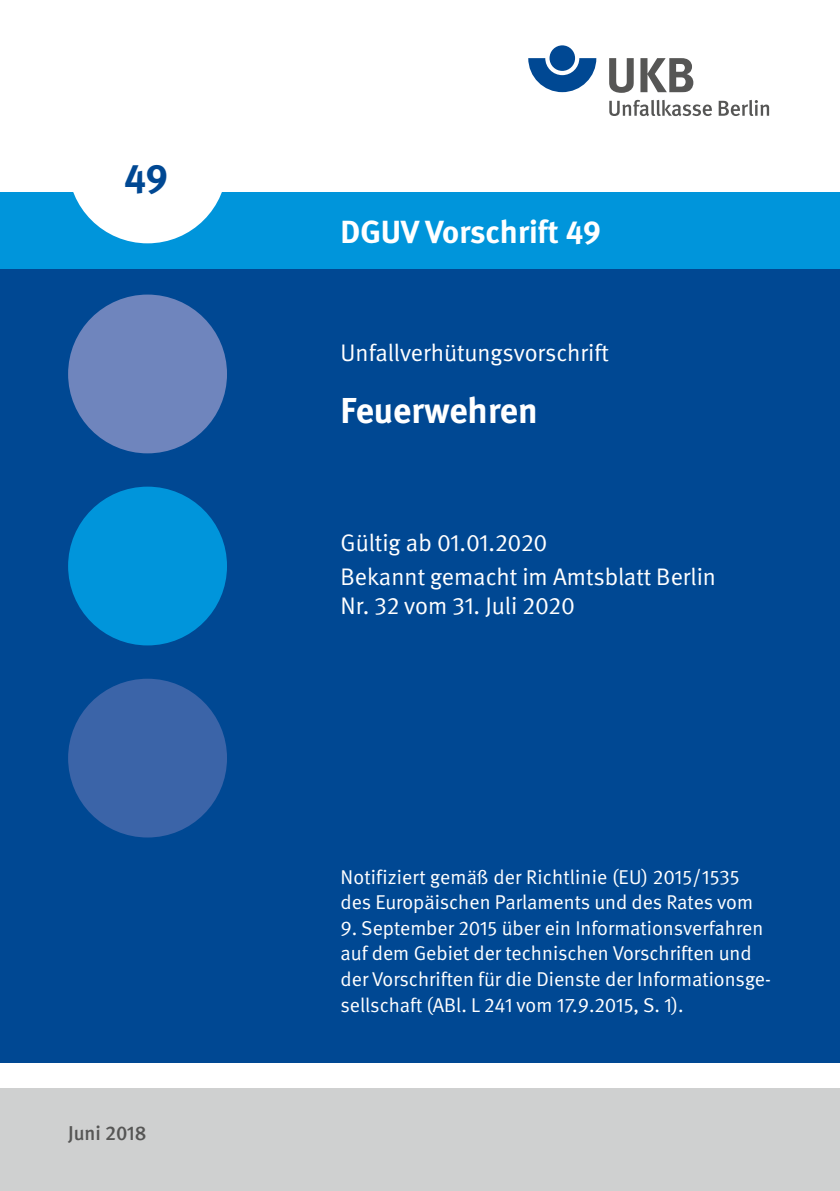
<style>
.page{position:relative;width:840px;height:1191px;background:#fff}
.page>*{position:absolute;margin:0;border:0;box-sizing:border-box;transform-origin:0 0}
.t1{font:700 40px "DGUV Meta";color:#004893}
.U1_bis_U4_Seite3_Titel{font:700 36px "DGUV Meta";color:#fff}
.U1_bis_U4_Seite3_BestNr_Balken{font:700 32px "DGUV Meta";color:#fff}
.Fließtext_FT{font:24px/28.8px "DGUV Meta";color:#fff}
.U1_bis_U4_Seite3_SubTitel{font:24px "DGUV Meta";color:#fff}
.Fließtext_FT-2{font:20px/25.6px "DGUV Meta";color:#fff}
.U1_bis_U4_Seite3_Ausgabe{font:500 20px "DGUV Meta";color:#565655}
</style>
<div class="page">
<div style="left:0;top:269px;width:839px;height:793px;background:#004893"></div>
<div style="left:0;top:192px;width:839px;height:77px;background:#0095db"></div>
<div style="left:68px;top:486px;width:159px;height:159px;background:#0095db;border-radius:50%"></div>
<div style="left:68px;top:294px;width:159px;height:159px;background:#6f85bd;border-radius:50%"></div>
<div style="left:68px;top:678px;width:159px;height:159px;background:#3b64a8;border-radius:50%"></div>
<div style="left:68px;top:85px;width:159px;height:158px;background:#fff;border-radius:50%"></div>
<div style="left:0;top:1089px;width:839px;height:102px;background:#cfd0d0"></div>
<svg style="left:528px;top:58px;width:68px;height:34px"></svg>
<div style="left:549px;top:45px;width:25px;height:26px;background:#004893;border-radius:50%"></div>
<svg style="left:609px;top:58px;width:24px;height:35px"></svg>
<svg style="left:640px;top:58px;width:53px;height:34px"></svg>
<svg style="left:609px;top:100px;width:102px;height:16px"></svg>
<svg style="left:718px;top:100px;width:50px;height:16px"></svg>
<h1 class="t1" style="left:124px;top:154px;width:45px">49</h1>
<p class="U1_bis_U4_Seite3_Ausgabe" style="left:68px;top:1121px;width:80px">Juni 2018</p>
<p class="U1_bis_U4_Seite3_BestNr_Balken" style="left:340px;top:212px;width:262px">DGUV Vorschrift 49</p>
<h1 class="U1_bis_U4_Seite3_SubTitel" style="left:340px;top:338px;width:270px">Unfallverhütungsvorschrift</h1>
<h1 class="U1_bis_U4_Seite3_Titel" style="left:340px;top:389px;width:198px">Feuerwehren</h1>
<p class="Fließtext_FT" style="left:340px;top:528px;width:208px">Gültig ab 01.01.2020</p>
<p class="Fließtext_FT" style="left:340px;top:563px;width:377px">Bekannt gemacht im Amtsblatt Berlin<br>Nr. 32 vom 31. Juli 2020</p>
<p class="Fließtext_FT-2" style="left:340px;top:864px;width:414px">Notifiziert gemäß der Richtlinie (EU) 2015/1535 des Europäischen Parlaments und des Rates vom</p>
<p class="Fließtext_FT-2" style="left:340px;top:915px;width:431px">9. September 2015 über ein Informationsverfahren auf dem Gebiet der technischen Vorschriften und der Vorschriften für die Dienste der Informationsge&shy;sellschaft (ABl. L 241 vom 17.9.2015, S. 1).</p>
</div>
